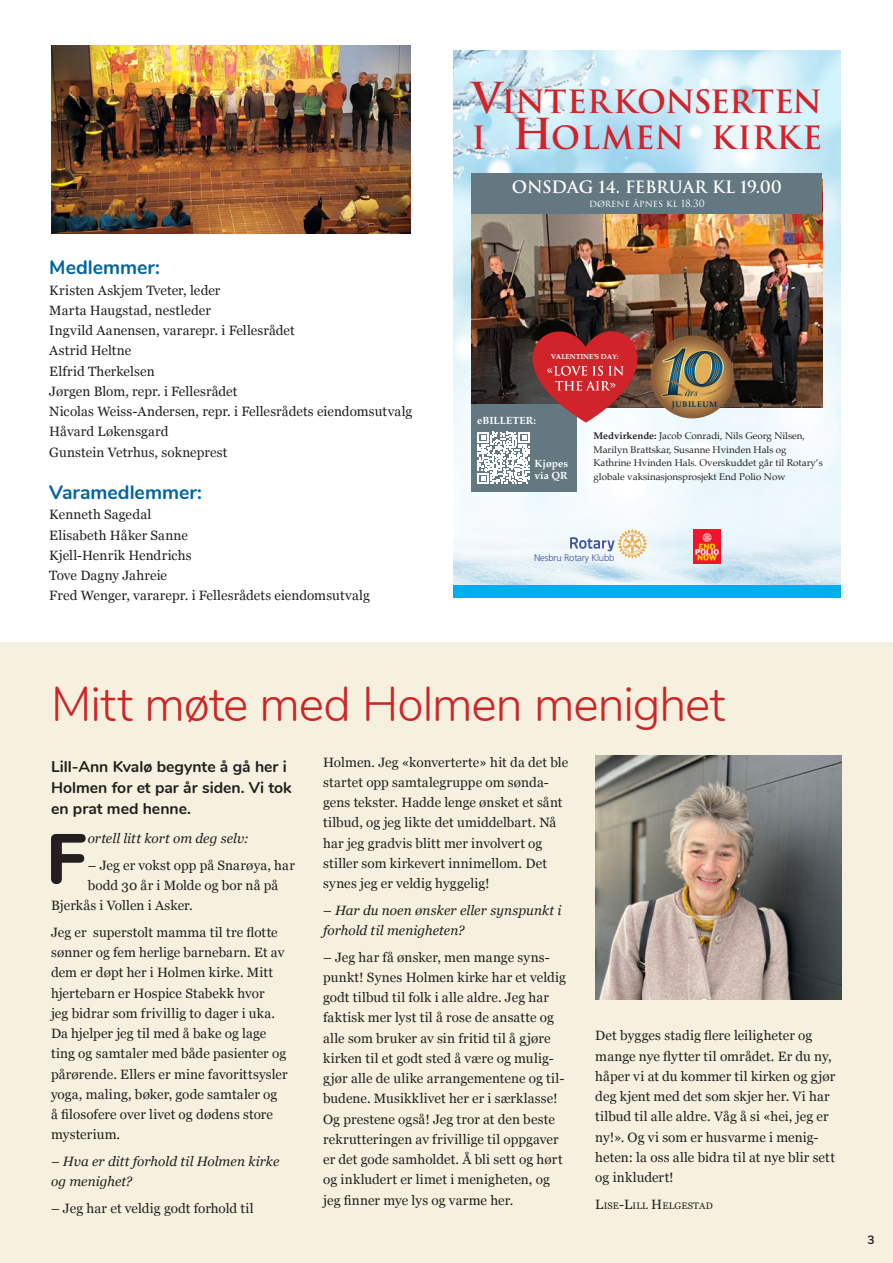
<style>
.page{position:relative;width:893px;height:1263px;background:#fff}
.page>*{position:absolute;margin:0;border:0;box-sizing:border-box;transform-origin:0 0}
.Overskrift1{font:300 48px "Nunito";letter-spacing:-.02em;color:#ce2526}
.t1{font:600 31.2px/36.5px "Trajan Pro 3";letter-spacing:.01em;color:#d1232a}
.Mellomrubrik{font:700 19.5px "Nunito";color:#00659e}
.t2{font:600 16.65px "Trajan Pro 3";letter-spacing:-.005em;color:#fff}
.Ingress{font:700 15.75px/21px "Nunito";color:#231f20}
.Brød{font:13.5px/20.2px "Georgia";letter-spacing:.005em;color:#231f20}
.Brød-2{font:italic 13.5px/20.2px "Georgia";letter-spacing:.005em;color:#231f20}
.t3{font:700 12px "Nunito";color:#231f20}
.t4{font:italic 10.65px "Bodoni Svty Two ITCTT";color:#03324e}
.t5{font:700 10.35px/12.5px "Palatino";color:#fff}
.t6{font:9.75px/13.6px "Palatino";color:#231f20}
.t7{font:9.75px "Trajan Pro 3";color:#fff}
.t8{font:300 9.6px "Frutiger LT Std";letter-spacing:-.02em;color:#4056a1}
.Credits{font:9.45px "Georgia";letter-spacing:.015em;color:#231f20}
.t9{font:700 8.1px "Palatino";letter-spacing:.06em;color:#03324e}
.t10{font:700 7.35px "Palatino";letter-spacing:-.01em;color:#fff}
.s1{font-size:41.55px}
.s2{font-weight:700}
.s3{font-style:normal}
.s4{font-size:13.5px}
</style>
<div class="page">
<div style="left:0;top:642px;width:893px;height:621px;background:#f6f0df"></div>
<svg style="left:51px;top:834px;width:35px;height:50px"></svg>
<img style="left:595px;top:755px;width:247px;height:245px">
<img style="left:51px;top:46px;width:359px;height:188px">
<img style="left:453px;top:50px;width:387px;height:535px">
<div style="left:453px;top:585px;width:387px;height:13px;background:#00aeef"></div>
<img style="left:693px;top:529px;width:27px;height:35px">
<svg style="left:570px;top:529px;width:77px;height:29px"></svg>
<img style="left:472px;top:214px;width:350px;height:194px">
<div style="left:472px;top:174px;width:350px;height:40px;background:#647882"></div>
<svg style="left:651px;top:335px;width:83px;height:83px;background:#9b6e40"></svg>
<svg style="left:661px;top:347px;width:64px;height:52px;background:#94855c"></svg>
<div style="left:472px;top:404px;width:105px;height:87px;background:#647882"></div>
<svg style="left:478px;top:432px;width:52px;height:52px"></svg>
<svg style="left:533px;top:331px;width:104px;height:92px;background:#b74348"></svg>
<p class="Mellomrubrik" style="left:49px;top:253px;width:112px">Medlemmer:</p>
<p class="Brød" style="left:49px;top:280px;width:365px">Kristen Askjem Tveter, leder<br>Marta Haugstad, nestleder<br>Ingvild Aanensen, vararepr. i Fellesrådet<br>Astrid Heltne<br>Elfrid Therkelsen<br>Jørgen Blom, repr. i Fellesrådet<br>Nicolas Weiss-Andersen, repr. i Fellesrådets eiendomsutvalg<br>Håvard Løkensgard<br>Gunstein Vetrhus, sokneprest</p>
<p class="Mellomrubrik" style="left:49px;top:478px;width:154px">Varamedlemmer:</p>
<p class="Brød" style="left:49px;top:504px;width:322px">Kenneth Sagedal<br>Elisabeth Håker Sanne<br>Kjell-Henrik Hendrichs<br>Tove Dagny Jahreie<br>Fred Wenger, vararepr. i Fellesrådets eiendomsutvalg</p>
<p class="t1" style="left:472px;top:84px;width:352px"><span class="s1">V</span>INTERKONSERTEN<br>I <span class="s1">H</span>OLMEN KIRKE</p>
<p class="t2" style="left:512px;top:175px;width:271px">ONSDAG 14. FEBRUAR KL 19.00</p>
<p class="t7" style="left:589px;top:197px;width:117px">DØRENE ÅPNES KL 18.30</p>
<p class="t10" style="left:551px;top:351px;width:69px">VALENTINE’S DAY:</p>
<p class="t4" style="left:685px;top:383px;width:14px">års</p>
<p class="t9" style="left:672px;top:397px;width:47px">JUBILEUM</p>
<p class="t5" style="left:477px;top:414px;width:60px">eBILLETER:</p>
<p class="t5" style="left:534px;top:457px;width:35px">Kjøpes via QR</p>
<p class="t6" style="left:593px;top:429px;width:231px"><span class="s2">Medvirkende:</span> Jacob Conradi, Nils Georg Nilsen, Marilyn Brattskar, Susanne Hvinden Hals og Kathrine Hvinden Hals. Overskuddet går til Rotary’s globale vaksinasjonsprosjekt End Polio Now</p>
<p class="t8" style="left:534px;top:553px;width:82px">Nesbru Rotary Klubb</p>
<p class="Overskrift1" style="left:51px;top:670px;width:676px">Mitt møte med Holmen menighet</p>
<p class="Ingress" style="left:51px;top:755px;width:242px">Lill-Ann Kvalø begynte å gå her i<br>Holmen for et par år siden. Vi tok en prat med henne.</p>
<p class="Brød-2" style="left:88px;top:828px;width:163px">ortell litt kort om deg selv:</p>
<p class="Brød" style="left:88px;top:855px;width:209px">– Jeg er vokst opp på Snarøya, har</p>
<p class="Brød" style="left:88px;top:875px;width:192px">bodd 30 år i Molde og bor nå på</p>
<p class="Brød" style="left:51px;top:895px;width:143px">Bjerkås i Vollen i Asker.</p>
<p class="Brød" style="left:51px;top:922px;width:238px">Jeg er superstolt mamma til tre flotte sønner og fem herlige barnebarn. Et av dem er døpt her i Holmen kirke. Mitt hjertebarn er Hospice Stabekk hvor<br>jeg bidrar som frivillig to dager i uka.<br>Da hjelper jeg til med å bake og lage ting og samtaler med både pasienter og pårørende. Ellers er mine favorittsysler yoga, maling, bøker, gode samtaler og<br>å filosofere over livet og dødens store mysterium.</p>
<p class="Brød-2" style="left:51px;top:1151px;width:230px">– Hva er ditt forhold til Holmen kirke og menighet?</p>
<p class="Brød" style="left:51px;top:1198px;width:204px">– Jeg har et veldig godt forhold til</p>
<p class="Brød" style="left:323px;top:752px;width:247px">Holmen. Jeg «konverterte» hit da det ble startet opp samtalegruppe om sønda&shy;gens tekster. Hadde lenge ønsket et sånt tilbud, og jeg likte det umiddelbart. Nå har jeg gradvis blitt mer involvert og stiller som kirkevert innimellom. Det synes jeg er veldig hyggelig!</p>
<p class="Brød-2" style="left:323px;top:899px;width:240px"><span class="s3">–</span> Har du noen ønsker eller synspunkt i forhold til menigheten?</p>
<p class="Brød" style="left:323px;top:947px;width:244px">– Jeg har få ønsker, men mange syns&shy;punkt! Synes Holmen kirke har et veldig godt tilbud til folk i alle aldre. Jeg har faktisk mer lyst til å rose de ansatte og alle som bruker av sin fritid til å gjøre kirken til et godt sted å være og mulig&shy;gjør alle de ulike arrangementene og til&shy;budene. Musikklivet her er i særklasse!<br>Og prestene også! Jeg tror at den beste rekrutteringen av frivillige til oppgaver er det gode samholdet. Å bli sett og hørt og inkludert er limet i menigheten, og jeg finner mye lys og varme her.</p>
<p class="Brød" style="left:595px;top:1025px;width:242px">Det bygges stadig flere leiligheter og mange nye flytter til området. Er du ny, håper vi at du kommer til kirken og gjør deg kjent med det som skjer her. Vi har tilbud til alle aldre. Våg å si «hei, jeg er ny!». Og vi som er husvarme i menig&shy;heten: la oss alle bidra til at nye blir sett og inkludert!</p>
<p class="Credits" style="left:595px;top:1200px;width:119px"><span class="s4">L</span>ISE<span class="s4">-L</span>ILL <span class="s4">H</span>ELGESTAD</p>
<p class="t3" style="left:867px;top:1231px;width:9px">3</p>
</div>
